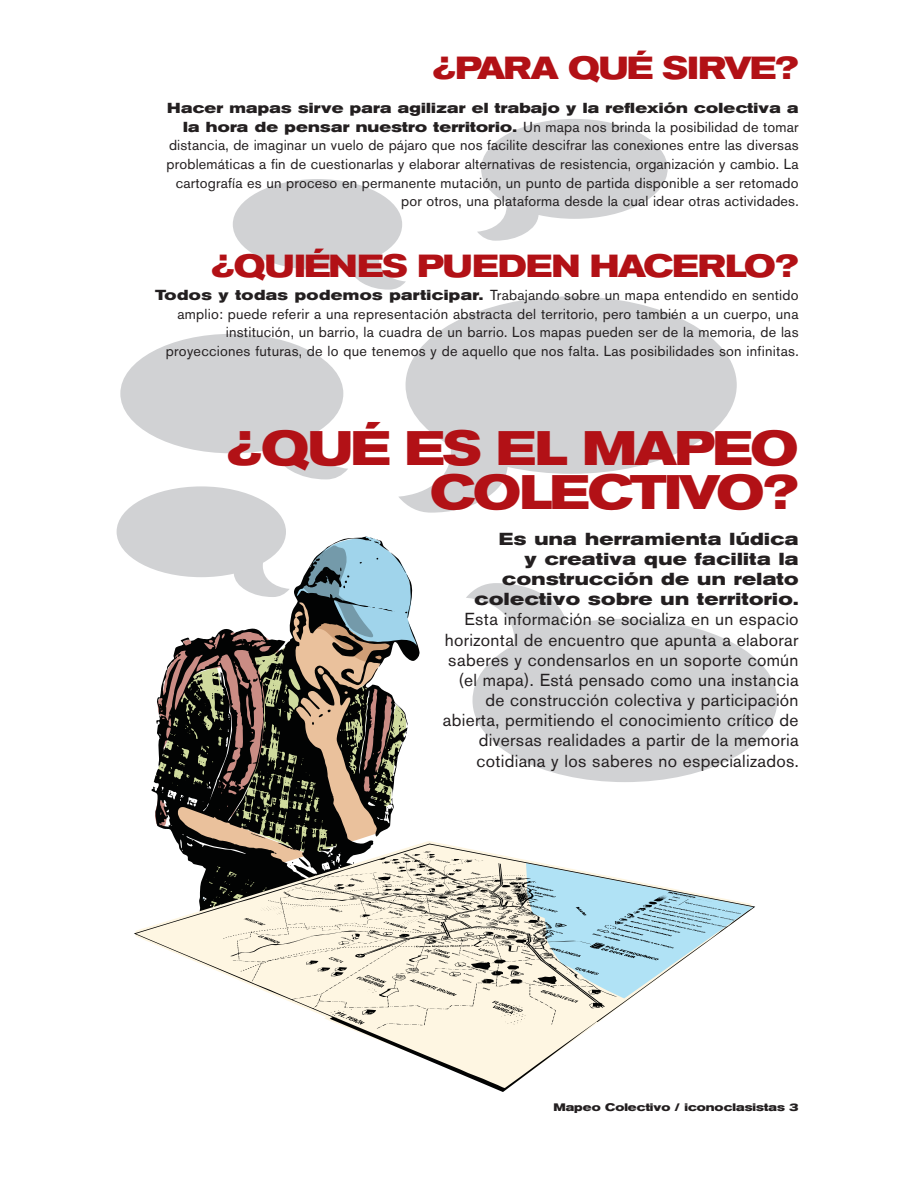
<style>
.page{position:relative;width:918px;height:1188px;background:#fff}
.page>*{position:absolute;margin:0;border:0;box-sizing:border-box;transform-origin:0 0}
.t1{font:700 expanded 48px/44px "Akzidenz Grotesk BE";letter-spacing:-.05em;color:#b21116;text-align:right}
.t2{font:700 expanded 31.65px "Akzidenz Grotesk BE";letter-spacing:-.04em;color:#b21116}
.t3{font:17.25px/20.1px "Akzidenz Grotesk BE";letter-spacing:.015em;color:#231f20;text-align:right}
.t4{font:700 expanded 17.25px/20.1px "Akzidenz Grotesk BE";letter-spacing:.025em;color:#231f20;text-align:right}
.t5{font:14.4px/18.8px "Akzidenz Grotesk BE";letter-spacing:.01em;color:#231f20;text-align:right}
.t6{font:700 expanded 10.8px "Akzidenz Grotesk BE";color:#231f20}
.s1{font-weight:700;font-stretch:expanded}
</style>
<div class="page">
<svg style="left:134px;top:844px;width:621px;height:248px"></svg>
<svg style="left:134px;top:536px;width:285px;height:319px"></svg>
<h2 class="t2" style="left:433px;top:57px;width:367px">¿PARA QUÉ SIRVE?</h2>
<p class="t5" style="left:167px;top:100px;width:634px"><span class="s1">Hacer mapas sirve para agilizar el trabajo y la reflexión colectiva a la hora de pensar nuestro territorio.</span> Un mapa nos brinda la posibilidad de tomar distancia, de imaginar un vuelo de pájaro que nos facilite descifrar las conexiones entre las diversas problemáticas a fin de cuestionarlas y elaborar alternativas de resistencia, organización y cambio. La cartografía es un proceso en permanente mutación, un punto de partida disponible a ser retomado por otros, una plataforma desde la cual idear otras actividades.</p>
<h2 class="t2" style="left:211px;top:254px;width:589px">¿QUIÉNES PUEDEN HACERLO?</h2>
<p class="t5" style="left:155px;top:287px;width:645px"><span class="s1">Todos y todas podemos participar.</span> Trabajando sobre un mapa entendido en sentido amplio: puede referir a una representación abstracta del territorio, pero también a un cuerpo, una institución, un barrio, la cuadra de un barrio. Los mapas pueden ser de la memoria, de las proyecciones futuras, de lo que tenemos y de aquello que nos falta. Las posibilidades son infinitas.</p>
<h1 class="t1" style="left:227px;top:431px;width:573px">¿QUÉ ES EL MAPEO<br>COLECTIVO?</h1>
<p class="t4" style="left:475px;top:530px;width:326px">Es una herramienta lúdica<br>y creativa que facilita la construcción de un relato colectivo sobre un territorio.</p>
<p class="t3" style="left:443px;top:611px;width:357px">Esta información se socializa en un espacio horizontal de encuentro que apunta a elaborar saberes y condensarlos en un soporte común (el mapa). Está pensado como una instancia de construcción colectiva y participación abierta, permitiendo el conocimiento crítico de diversas realidades a partir de la memoria cotidiana y los saberes no especializados.</p>
<p class="t6" style="left:553px;top:1104px;width:247px">Mapeo Colectivo / iconoclasistas 3</p>
</div>
